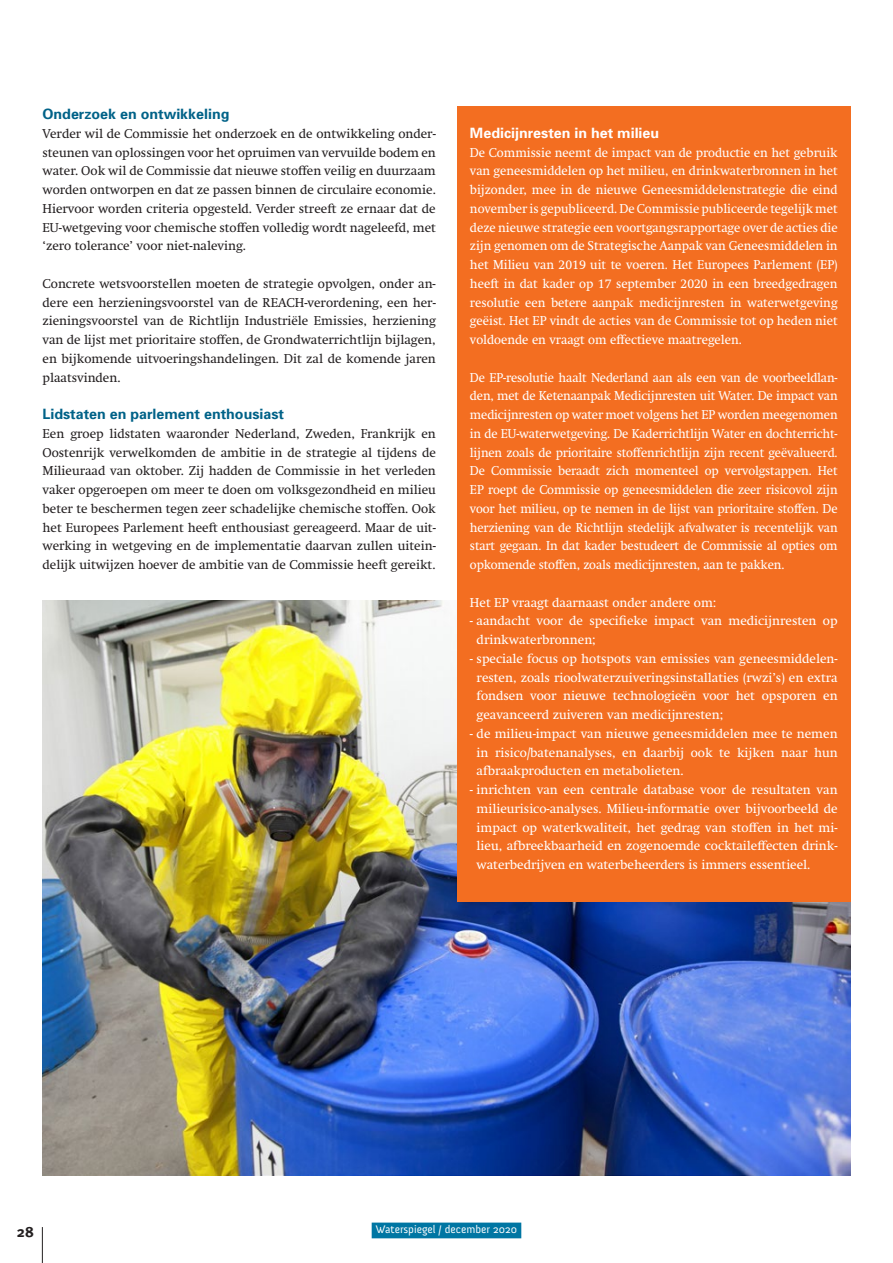
<style>
.page{position:relative;width:893px;height:1263px;background:#fff}
.page>*{position:absolute;margin:0;border:0;box-sizing:border-box;transform-origin:0 0}
.t1{font:700 15px "Meta Plus";color:#231f20}
.t2{font:700 14.25px "Univers";color:#006288}
.t3{font:700 14.25px "Univers";color:#fff}
.t4{font:12.75px/18.8px "Swift";color:#fff;text-align:justify}
.t5{font:12.75px/18.8px "Swift";color:#231f20;text-align:justify}
.t6{font:12.75px/18.8px "Swift";color:#fff;text-align:justify;scale:.96 1}
.t7{font:11.25px "Anivers";color:#fff}
</style>
<div class="page">
<hr style="left:42px;top:1227px;width:1px;height:36px;background:#231f20">
<div style="left:372px;top:1222px;width:149px;height:16px;background:#0076a3"></div>
<img style="left:42px;top:600px;width:808px;height:575px">
<div style="left:457px;top:106px;width:393px;height:796px;background:#f36e21"></div>
<p class="t2" style="left:43px;top:105px;width:188px">Onderzoek en ontwikkeling</p>
<p class="t5" style="left:43px;top:124px;width:395px">Verder wil de Commissie het onderzoek en de ontwikkeling onder&shy;steunen van oplossingen voor het opruimen van vervuilde bodem en water. Ook wil de Commissie dat nieuwe stoffen veilig en duurzaam worden ontworpen en dat ze passen binnen de circulaire economie.<br>Hiervoor worden criteria opgesteld. Verder streeft ze ernaar dat de EU-wetgeving voor chemische stoffen volledig wordt nageleefd, met ‘zero tolerance’ voor niet-naleving.</p>
<p class="t5" style="left:43px;top:274px;width:395px">Concrete wetsvoorstellen moeten de strategie opvolgen, onder an&shy;dere een herzieningsvoorstel van de REACH-verordening, een her&shy;zieningsvoorstel van de Richtlijn Industriële Emissies, herziening van de lijst met prioritaire stoffen, de Grondwaterrichtlijn bijlagen, en bijkomende uitvoeringshandelingen. Dit zal de komende jaren plaatsvinden.</p>
<p class="t2" style="left:43px;top:405px;width:243px">Lidstaten en parlement enthousiast</p>
<p class="t5" style="left:43px;top:424px;width:395px">Een groep lidstaten waaronder Nederland, Zweden, Frankrijk en Oostenrijk verwelkomden de ambitie in de strategie al tijdens de Milieuraad van oktober. Zij hadden de Commissie in het verleden vaker opgeroepen om meer te doen om volksgezondheid en milieu beter te beschermen tegen zeer schadelijke chemische stoffen. Ook het Europees Parlement heeft enthousiast gereageerd. Maar de uit&shy;werking in wetgeving en de implementatie daarvan zullen uitein&shy;delijk uitwijzen hoever de ambitie van de Commissie heeft gereikt.</p>
<p class="t3" style="left:470px;top:124px;width:191px">Medicijnresten in het milieu</p>
<p class="t4" style="left:470px;top:143px;width:369px">De Commissie neemt de impact van de productie en het gebruik van geneesmiddelen op het milieu, en drinkwaterbronnen in het bijzonder, mee in de nieuwe Geneesmiddelenstrategie die eind november is gepubliceerd. De Commissie publiceerde tegelijk met deze nieuwe strategie een voortgangsrapportage over de acties die zijn genomen om de Strategische Aanpak van Geneesmiddelen in het Milieu van 2019 uit te voeren. Het Europees Parlement (EP) heeft in dat kader op 17 september 2020 in een breedgedragen resolutie een betere aanpak medicijnresten in waterwetgeving geëist. Het EP vindt de acties van de Commissie tot op heden niet voldoende en vraagt om effectieve maatregelen.</p>
<p class="t6" style="left:470px;top:368px;width:385px">De EP-resolutie haalt Nederland aan als een van de voorbeeldlan&shy;den, met de Ketenaanpak Medicijnresten uit Water. De impact van medicijnresten op water moet volgens het EP worden meegenomen in de EU-waterwetgeving. De Kaderrichtlijn Water en dochterricht&shy;lijnen zoals de prioritaire stoffenrichtlijn zijn recent geëvalueerd.<br>De Commissie beraadt zich momenteel op vervolgstappen. Het EP roept de Commissie op geneesmiddelen die zeer risicovol zijn voor het milieu, op te nemen in de lijst van prioritaire stoffen. De herziening van de Richtlijn stedelijk afvalwater is recentelijk van start gegaan. In dat kader bestudeert de Commissie al opties om opkomende stoffen, zoals medicijnresten, aan te pakken.</p>
<p class="t4" style="left:470px;top:593px;width:248px">Het EP vraagt daarnaast onder andere om:</p>
<p class="t4" style="left:477px;top:612px;width:362px;text-indent:-7px">- aandacht voor de specifieke impact van medicijnresten op drinkwaterbronnen;</p>
<p class="t4" style="left:477px;top:649px;width:362px;text-indent:-7px">- speciale focus op hotspots van emissies van geneesmiddelen&shy;resten, zoals rioolwaterzuiveringsinstallaties (rwzi’s) en extra fondsen voor nieuwe technologieën voor het opsporen en geavanceerd zuiveren van medicijnresten;</p>
<p class="t4" style="left:477px;top:724px;width:362px;text-indent:-7px">- de milieu-impact van nieuwe geneesmiddelen mee te nemen in risico/batenanalyses, en daarbij ook te kijken naar hun afbraakproducten en metabolieten.</p>
<p class="t4" style="left:477px;top:780px;width:362px;text-indent:-7px">- inrichten van een centrale database voor de resultaten van milieurisico-analyses. Milieu-informatie over bijvoorbeeld de impact op waterkwaliteit, het gedrag van stoffen in het mi&shy;lieu, afbreekbaarheid en zogenoemde cocktaileffecten drink&shy;waterbedrijven en waterbeheerders is immers essentieel.</p>
<p class="t1" style="left:17px;top:1223px;width:19px">28</p>
<p class="t7" style="left:376px;top:1223px;width:143px">Waterspiegel / december 2020</p>
</div>
